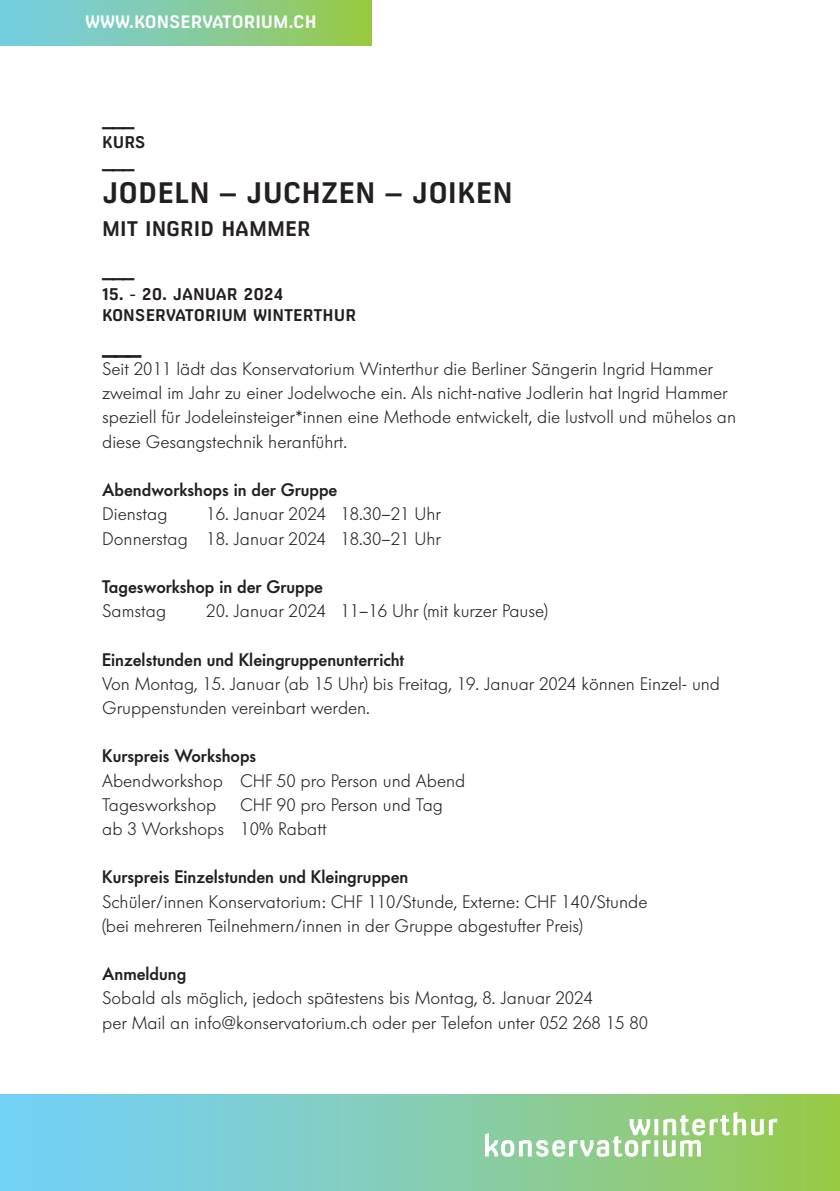
<style>
.page{position:relative;width:840px;height:1191px;background:#fff}
.page>*{position:absolute;margin:0;border:0;box-sizing:border-box;transform-origin:0 0}
.t1{font:700 28px "Milibus Rg";color:#231f20}
.Strich{font:700 24.2px "Milibus Rg";color:#231f20}
.t2{font:700 20px "Milibus Rg";color:#231f20}
.Strich-2{font:700 19.8px "Milibus Rg";color:#231f20}
.Untertitel{font:300 18px "Futura BQ";color:#231f20}
.Untertitel-2{font:500 18px "Futura BQ";color:#231f20}
.t3{font:700 17px "Milibus Rg";color:#fff}
.Titel_klein{font:700 16px/21.4px "Milibus Rg";color:#231f20}
</style>
<div class="page">
<div style="left:0;top:0;width:371px;height:45px;background:linear-gradient(to right,#72ceee,#98c94b)"></div>
<div style="left:0;top:1094px;width:839px;height:97px;background:linear-gradient(to right,#72d1ff,#99ca52)"></div>
<svg style="left:484px;top:1111px;width:292px;height:45px"></svg>
<p class="t3" style="left:85px;top:11px;width:233px">WWW.KONSERVATORIUM.CH</p>
<p class="Strich-2" style="left:102px;top:108px;width:34px">___</p>
<p class="Titel_klein" style="left:102px;top:131px;width:45px">KURS</p>
<p class="Strich-2" style="left:102px;top:150px;width:34px">___</p>
<p class="t1" style="left:102px;top:176px;width:412px">JODELN – JUCHZEN – JOIKEN</p>
<p class="t2" style="left:102px;top:217px;width:210px">MIT INGRID HAMMER</p>
<p class="Strich-2" style="left:102px;top:259px;width:34px">___</p>
<p class="Titel_klein" style="left:102px;top:283px;width:255px">15. - 20. JANUAR 2024<br>KONSERVATORIUM WINTERTHUR</p>
<p class="Strich" style="left:102px;top:331px;width:41px">___</p>
<p class="Untertitel" style="left:102px;top:357px;width:611px">Seit 2011 lädt das Konservatorium Winterthur die Berliner Sängerin Ingrid Hammer</p>
<p class="Untertitel" style="left:102px;top:381px;width:626px">zweimal im Jahr zu einer Jodelwoche ein. Als nicht-native Jodlerin hat Ingrid Hammer</p>
<p class="Untertitel" style="left:102px;top:405px;width:635px">speziell für Jodeleinsteiger*innen eine Methode entwickelt, die lustvoll und mühelos an</p>
<p class="Untertitel" style="left:102px;top:430px;width:246px">diese Gesangstechnik heranführt.</p>
<p class="Untertitel-2" style="left:102px;top:478px;width:237px">Abendworkshops in der Gruppe</p>
<p class="Untertitel" style="left:102px;top:502px;width:67px">Dienstag</p>
<p class="Untertitel" style="left:206px;top:502px;width:236px">16. Januar 2024 18.30–21 Uhr</p>
<p class="Untertitel" style="left:102px;top:526px;width:340px">Donnerstag 18. Januar 2024 18.30–21 Uhr</p>
<p class="Untertitel-2" style="left:102px;top:575px;width:222px">Tagesworkshop in der Gruppe</p>
<p class="Untertitel" style="left:102px;top:599px;width:65px">Samstag</p>
<p class="Untertitel" style="left:206px;top:599px;width:343px">20. Januar 2024 11–16 Uhr (mit kurzer Pause)</p>
<p class="Untertitel-2" style="left:102px;top:647px;width:303px">Einzelstunden und Kleingruppenunterricht</p>
<p class="Untertitel" style="left:102px;top:672px;width:619px">Von Montag, 15. Januar (ab 15 Uhr) bis Freitag, 19. Januar 2024 können Einzel- und</p>
<p class="Untertitel" style="left:102px;top:696px;width:269px">Gruppenstunden vereinbart werden.</p>
<p class="Untertitel-2" style="left:102px;top:744px;width:156px">Kurspreis Workshops</p>
<p class="Untertitel" style="left:102px;top:768px;width:364px">Abendworkshop CHF 50 pro Person und Abend</p>
<p class="Untertitel" style="left:102px;top:793px;width:116px">Tagesworkshop</p>
<p class="Untertitel" style="left:240px;top:793px;width:204px">CHF 90 pro Person und Tag</p>
<p class="Untertitel" style="left:102px;top:817px;width:226px">ab 3 Workshops 10% Rabatt</p>
<p class="Untertitel-2" style="left:102px;top:865px;width:307px">Kurspreis Einzelstunden und Kleingruppen</p>
<p class="Untertitel" style="left:102px;top:889px;width:546px">Schüler/innen Konservatorium: CHF 110/Stunde, Externe: CHF 140/Stunde</p>
<p class="Untertitel" style="left:102px;top:914px;width:482px">(bei mehreren Teilnehmern/innen in der Gruppe abgestufter Preis)</p>
<p class="Untertitel-2" style="left:102px;top:962px;width:86px">Anmeldung</p>
<p class="Untertitel" style="left:102px;top:986px;width:492px">Sobald als möglich, jedoch spätestens bis Montag, 8. Januar 2024</p>
<p class="Untertitel" style="left:102px;top:1010px;width:547px">per Mail an info@konservatorium.ch oder per Telefon unter 052 268 15 80</p>
</div>
